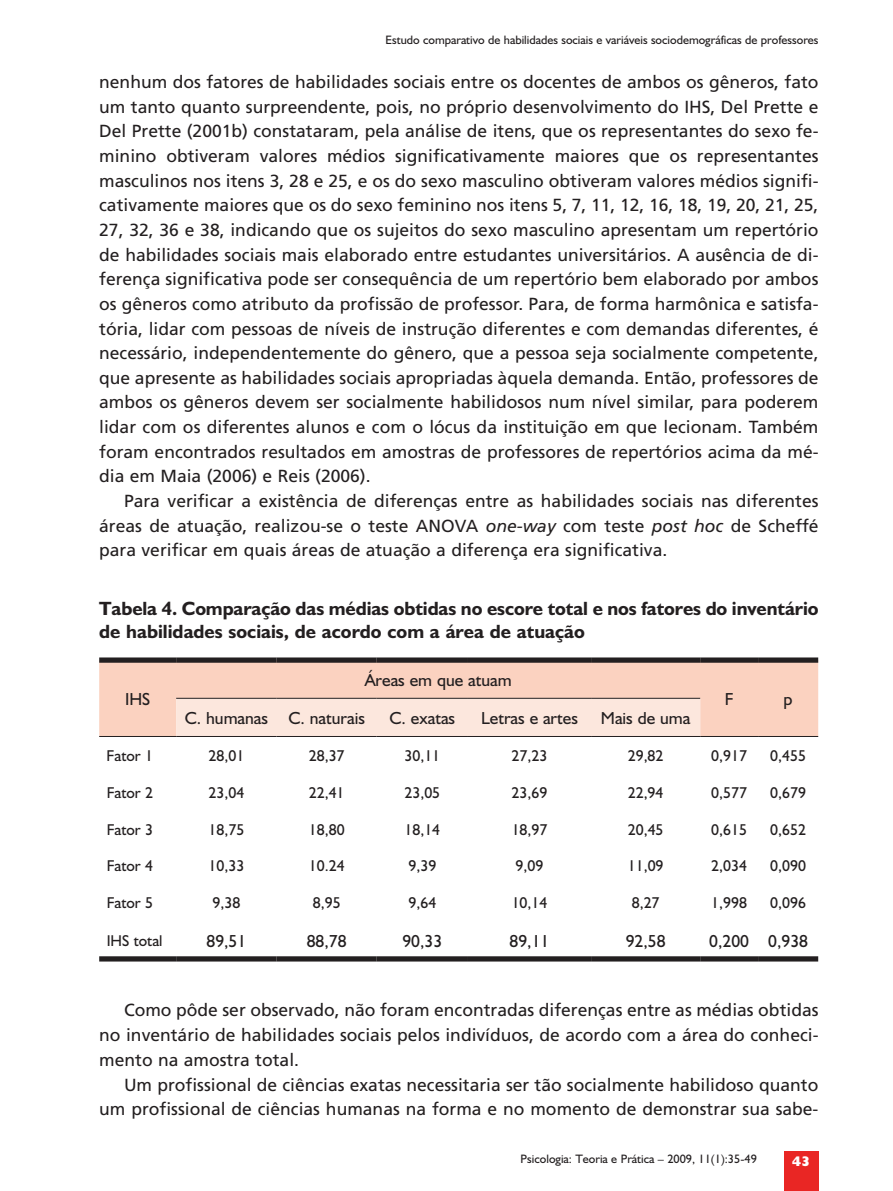
<style>
.page{position:relative;width:893px;height:1191px;background:#fff}
.page>*{position:absolute;margin:0;border:0;box-sizing:border-box;transform-origin:0 0}
.t1{font:700 19.25px/22.8px "Humanist 521 BT";letter-spacing:-.005em;color:#231f20}
.t2{font:17.5px/24.7px "Frutiger";color:#231f20;text-align:justify}
.t3{font:17.5px "Humanist 521 BT";color:#231f20}
.t4{font:15.75px "Humanist 521 BT";color:#231f20}
.t5{font:800 14px "Humanist 521 BT";color:#fff}
.t6{font:12.25px "Humanist 521 BT";color:#231f20}
.s1{font-style:italic}
</style>
<div class="page">
<div style="left:784px;top:1151px;width:35px;height:40px;background:#e92624"></div>
<div style="left:99px;top:662px;width:719px;height:74px;background:#fbd2c0"></div>
<div style="left:176px;top:699px;width:524px;height:37px;background:#fce7dd"></div>
<div style="left:99px;top:657px;width:77px;height:5px;background:#231f20"></div>
<div style="left:176px;top:657px;width:101px;height:5px;background:#231f20"></div>
<div style="left:277px;top:657px;width:100px;height:5px;background:#231f20"></div>
<div style="left:377px;top:657px;width:91px;height:5px;background:#231f20"></div>
<div style="left:468px;top:657px;width:123px;height:5px;background:#231f20"></div>
<div style="left:591px;top:657px;width:109px;height:5px;background:#231f20"></div>
<div style="left:700px;top:657px;width:58px;height:5px;background:#231f20"></div>
<div style="left:758px;top:657px;width:60px;height:5px;background:#231f20"></div>
<hr style="left:99px;top:736px;width:77px;height:1px;background:#231f20">
<hr style="left:700px;top:736px;width:58px;height:1px;background:#231f20">
<hr style="left:758px;top:736px;width:60px;height:1px;background:#231f20">
<hr style="left:176px;top:698px;width:101px;height:1px;background:#231f20">
<hr style="left:277px;top:698px;width:100px;height:1px;background:#231f20">
<hr style="left:377px;top:698px;width:91px;height:1px;background:#231f20">
<hr style="left:468px;top:698px;width:123px;height:1px;background:#231f20">
<hr style="left:591px;top:698px;width:109px;height:1px;background:#231f20">
<hr style="left:176px;top:736px;width:101px;height:1px;background:#231f20">
<hr style="left:277px;top:736px;width:100px;height:1px;background:#231f20">
<hr style="left:377px;top:736px;width:91px;height:1px;background:#231f20">
<hr style="left:468px;top:736px;width:123px;height:1px;background:#231f20">
<hr style="left:591px;top:736px;width:109px;height:1px;background:#231f20">
<div style="left:99px;top:956px;width:77px;height:5px;background:#231f20"></div>
<div style="left:176px;top:956px;width:101px;height:5px;background:#231f20"></div>
<div style="left:277px;top:956px;width:100px;height:5px;background:#231f20"></div>
<div style="left:377px;top:956px;width:91px;height:5px;background:#231f20"></div>
<div style="left:468px;top:956px;width:123px;height:5px;background:#231f20"></div>
<div style="left:591px;top:956px;width:109px;height:5px;background:#231f20"></div>
<div style="left:700px;top:956px;width:58px;height:5px;background:#231f20"></div>
<div style="left:758px;top:956px;width:60px;height:5px;background:#231f20"></div>
<p class="t6" style="left:385px;top:32px;width:435px">Estudo comparativo de habilidades sociais e variáveis sociodemográficas de professores</p>
<p class="t2" style="left:99px;top:69px;width:721px">nenhum dos fatores de habilidades sociais entre os docentes de ambos os gêneros, fato um tanto quanto surpreendente, pois, no próprio desenvolvimento do IHS, Del Prette e Del Prette (2001b) constataram, pela análise de itens, que os representantes do sexo fe&shy;minino obtiveram valores médios significativamente maiores que os representantes masculinos nos itens 3, 28 e 25, e os do sexo masculino obtiveram valores médios signifi&shy;cativamente maiores que os do sexo feminino nos itens 5, 7, 11, 12, 16, 18, 19, 20, 21, 25, 27, 32, 36 e 38, indicando que os sujeitos do sexo masculino apresentam um repertório de habilidades sociais mais elaborado entre estudantes universitários. A ausência de di&shy;ferença significativa pode ser consequência de um repertório bem elaborado por ambos os gêneros como atributo da profissão de professor. Para, de forma harmônica e satisfa&shy;tória, lidar com pessoas de níveis de instrução diferentes e com demandas diferentes, é necessário, independentemente do gênero, que a pessoa seja socialmente competente, que apresente as habilidades sociais apropriadas àquela demanda. Então, professores de ambos os gêneros devem ser socialmente habilidosos num nível similar, para poderem lidar com os diferentes alunos e com o lócus da instituição em que lecionam. Também foram encontrados resultados em amostras de professores de repertórios acima da mé&shy;dia em Maia (2006) e Reis (2006).</p>
<p class="t2" style="left:99px;top:488px;width:721px;text-indent:25px">Para verificar a existência de diferenças entre as habilidades sociais nas diferentes áreas de atuação, realizou-se o teste ANOVA <span class="s1">one-way</span> com teste <span class="s1">post hoc</span> de Scheffé para verificar em quais áreas de atuação a diferença era significativa.</p>
<p class="t1" style="left:99px;top:597px;width:721px">Tabela 4. Comparação das médias obtidas no escore total e nos fatores do inventário de habilidades sociais, de acordo com a área de atuação</p>
<p class="t3" style="left:125px;top:688px;width:27px">IH S</p>
<p class="t3" style="left:365px;top:669px;width:148px">Áreas em que atuam</p>
<p class="t3" style="left:185px;top:707px;width:182px">C. humanas C. naturais</p>
<p class="t3" style="left:389px;top:707px;width:67px">C. exatas</p>
<p class="t3" style="left:481px;top:707px;width:98px">Letras e artes</p>
<p class="t3" style="left:601px;top:707px;width:91px">Mais de uma</p>
<p class="t3" style="left:725px;top:688px;width:10px">F</p>
<p class="t3" style="left:784px;top:688px;width:11px">p</p>
<p class="t4" style="left:107px;top:746px;width:48px">Fator 1</p>
<p class="t4" style="left:209px;top:746px;width:37px">28,01</p>
<p class="t4" style="left:309px;top:746px;width:37px">28,37</p>
<p class="t4" style="left:404px;top:746px;width:37px">30,11</p>
<p class="t4" style="left:512px;top:746px;width:37px">27,23</p>
<p class="t4" style="left:628px;top:746px;width:37px">29,82</p>
<p class="t4" style="left:711px;top:746px;width:37px">0,917</p>
<p class="t4" style="left:770px;top:746px;width:37px">0,455</p>
<p class="t4" style="left:107px;top:782px;width:48px">Fator 2</p>
<p class="t4" style="left:209px;top:782px;width:37px">23,04</p>
<p class="t4" style="left:309px;top:782px;width:37px">22,41</p>
<p class="t4" style="left:404px;top:782px;width:37px">23,05</p>
<p class="t4" style="left:512px;top:782px;width:37px">23,69</p>
<p class="t4" style="left:628px;top:782px;width:37px">22,94</p>
<p class="t4" style="left:711px;top:782px;width:37px">0,577</p>
<p class="t4" style="left:770px;top:782px;width:37px">0,679</p>
<p class="t4" style="left:107px;top:819px;width:48px">Fator 3</p>
<p class="t4" style="left:209px;top:819px;width:37px">18,75</p>
<p class="t4" style="left:309px;top:819px;width:37px">18,80</p>
<p class="t4" style="left:404px;top:819px;width:37px">18,14</p>
<p class="t4" style="left:512px;top:819px;width:37px">18,97</p>
<p class="t4" style="left:628px;top:819px;width:37px">20,45</p>
<p class="t4" style="left:711px;top:819px;width:37px">0,615</p>
<p class="t4" style="left:770px;top:819px;width:37px">0,652</p>
<p class="t4" style="left:107px;top:856px;width:48px">Fator 4</p>
<p class="t4" style="left:209px;top:856px;width:37px">10,33</p>
<p class="t4" style="left:309px;top:856px;width:37px">10.24</p>
<p class="t4" style="left:408px;top:856px;width:29px">9,39</p>
<p class="t4" style="left:516px;top:856px;width:29px">9,09</p>
<p class="t4" style="left:628px;top:856px;width:37px">11,09</p>
<p class="t4" style="left:711px;top:856px;width:37px">2,034</p>
<p class="t4" style="left:770px;top:856px;width:37px">0,090</p>
<p class="t4" style="left:107px;top:893px;width:48px">Fator 5</p>
<p class="t4" style="left:213px;top:893px;width:29px">9,38</p>
<p class="t4" style="left:313px;top:893px;width:29px">8,95</p>
<p class="t4" style="left:408px;top:893px;width:29px">9,64</p>
<p class="t4" style="left:512px;top:893px;width:37px">10,14</p>
<p class="t4" style="left:632px;top:893px;width:29px">8,27</p>
<p class="t4" style="left:711px;top:893px;width:37px">1,998</p>
<p class="t4" style="left:770px;top:893px;width:37px">0,096</p>
<p class="t4" style="left:107px;top:930px;width:57px">IH S total</p>
<p class="t3" style="left:207px;top:929px;width:41px">89,51</p>
<p class="t3" style="left:307px;top:929px;width:41px">88,78</p>
<p class="t3" style="left:402px;top:929px;width:41px">90,33</p>
<p class="t3" style="left:510px;top:929px;width:41px">89,11</p>
<p class="t3" style="left:626px;top:929px;width:41px">92,58</p>
<p class="t3" style="left:709px;top:929px;width:100px">0,200 0,938</p>
<p class="t2" style="left:99px;top:997px;width:721px;text-indent:25px">Como pôde ser observado, não foram encontradas diferenças entre as médias obtidas no inventário de habilidades sociais pelos indivíduos, de acordo com a área do conheci&shy;mento na amostra total.</p>
<p class="t2" style="left:99px;top:1072px;width:721px;text-align:right">Um profissional de ciências exatas necessitaria ser tão socialmente habilidoso quanto um profissional de ciências humanas na forma e no momento de demonstrar sua sabe-</p>
<p class="t6" style="left:521px;top:1150px;width:238px">Psicologia: Teoria e Prática – 2009, 11(1):35-49</p>
<p class="t5" style="left:792px;top:1152px;width:20px">43</p>
</div>
